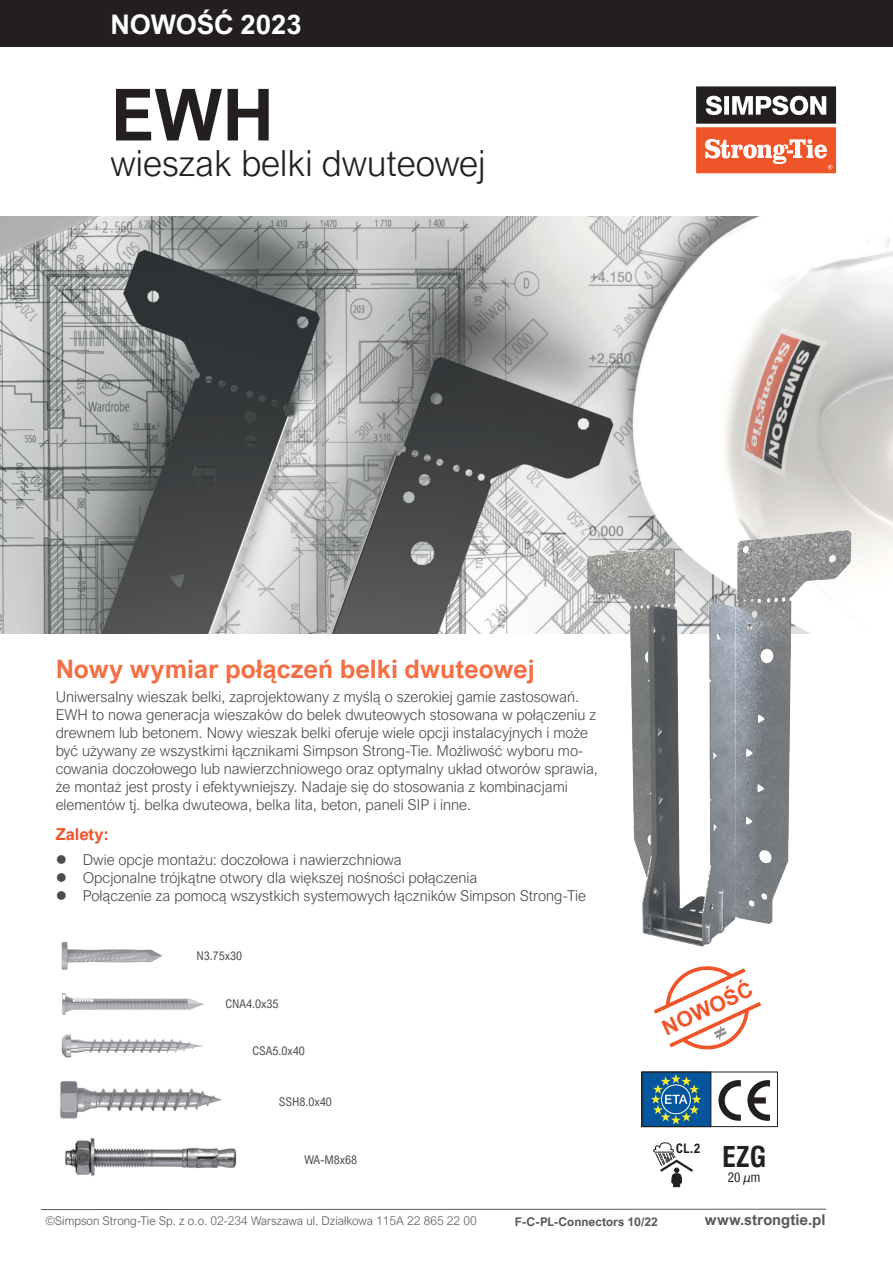
<style>
.page{position:relative;width:893px;height:1263px;background:#fff}
.page>*{position:absolute;margin:0;border:0;box-sizing:border-box;transform-origin:0 0}
.t1{font:700 72px "Arial Nova";color:#231f20}
.t2{font:300 36px "Arial Nova";color:#231f20}
.t3{font:700 28.05px "Swis 721 Cn EU";color:#231f20}
.t4{font:700 27px "Arial Nova";color:#fff}
.t5{font:700 25.5px "Arial Nova";color:#f36f44}
.t6{font:700 21.15px "Arial";color:#f05429}
.t7{font:700 16.5px "Arial Nova";color:#f05429}
.t8{font:300 15px/18px "Arial Nova";color:#4b4c4d}
.t9{font:700 15px "Arial Nova";color:#57585a}
.t10{font:700 13.2px "Arial Nova Cond";color:#231f20}
.t11{font:12.75px "Swis 721 Cn EU";color:#231f20}
.t12{font:300 12px "Arial Nova";color:#57585a}
.t13{font:12px "Arial Nova Cond";color:#4b4c4d}
.t14{font:700 12px "Arial Nova";color:#57585a}
</style>
<div class="page">
<div style="left:0;top:0;width:893px;height:47px;background:#231f20"></div>
<svg style="left:696px;top:86px;width:140px;height:87px"></svg>
<hr style="left:41px;top:1209px;width:785px;height:1px;background:#57585a">
<img style="left:0;top:217px;width:893px;height:417px">
<div style="left:642px;top:1072px;width:69px;height:54px;background:#05569d"></div>
<div style="left:642px;top:1072px;width:69px;height:55px;border:1px solid #231f20"></div>
<div style="left:641px;top:1071px;width:137px;height:56px;border:1px solid #231f20"></div>
<svg style="left:651px;top:1074px;width:50px;height:50px"></svg>
<div style="left:661px;top:1084px;width:30px;height:30px;border:1px solid #fff;border-radius:50%"></div>
<svg style="left:747px;top:1080px;width:23px;height:41px"></svg>
<svg style="left:718px;top:1080px;width:23px;height:41px"></svg>
<img style="left:577px;top:519px;width:282px;height:428px">
<svg style="left:653px;top:966px;width:109px;height:84px"></svg>
<img style="left:61px;top:942px;width:101px;height:28px">
<img style="left:62px;top:993px;width:142px;height:22px">
<img style="left:61px;top:1034px;width:142px;height:24px">
<img style="left:60px;top:1081px;width:161px;height:38px">
<img style="left:65px;top:1138px;width:172px;height:38px">
<svg style="left:653px;top:1142px;width:40px;height:46px"></svg>
<h3 class="t4" style="left:111px;top:9px;width:193px">NOWOŚĆ 2023</h3>
<h1 class="t1" style="left:111px;top:73px;width:165px">EWH</h1>
<h2 class="t2" style="left:111px;top:143px;width:377px">wieszak belki dwuteowej</h2>
<h3 class="t5" style="left:56px;top:654px;width:481px">Nowy wymiar połączeń belki dwuteowej</h3>
<p class="t8" style="left:56px;top:687px;width:544px">Uniwersalny wieszak belki, zaprojektowany z myślą o szerokiej gamie zastosowań.<br>EWH to nowa generacja wieszaków do belek dwuteowych stosowana w połączeniu z drewnem lub betonem. Nowy wieszak belki oferuje wiele opcji instalacyjnych i może być używany ze wszystkimi łącznikami Simpson Strong-Tie. Możliwość wyboru mo&shy;cowania doczołowego lub nawierzchniowego oraz optymalny układ otworów sprawia, że montaż jest prosty i efektywniejszy. Nadaje się do stosowania z kombinacjami elementów tj. belka dwuteowa, belka lita, beton, paneli SIP i inne.</p>
<p class="t7" style="left:56px;top:824px;width:54px">Zalety:</p>
<p class="t8" style="left:83px;top:851px;width:505px">Dwie opcje montażu: doczołowa i nawierzchniowa<br>Opcjonalne trójkątne otwory dla większej nośności połączenia<br>Połączenie za pomocą wszystkich systemowych łączników Simpson Strong-Tie</p>
<p class="t13" style="left:196px;top:948px;width:47px">N3.75x30</p>
<p class="t13" style="left:225px;top:997px;width:55px">CNA4.0x35</p>
<p class="t13" style="left:253px;top:1043px;width:54px">CSA5.0x40</p>
<p class="t13" style="left:279px;top:1094px;width:55px">SSH8.0x40</p>
<p class="t13" style="left:304px;top:1152px;width:54px">WA-M8x68</p>
<h3 class="t6" style="left:657px;top:1015px;width:99px;rotate:-25deg">NOWOŚĆ</h3>
<p class="t10" style="left:676px;top:1140px;width:26px">CL.2</p>
<h3 class="t3" style="left:722px;top:1140px;width:45px">EZG</h3>
<p class="t11" style="left:728px;top:1169px;width:34px">20 µm</p>
<p class="t12" style="left:45px;top:1214px;width:433px">©Simpson Strong-Tie Sp. z o.o. 02-234 Warszawa ul. Działkowa 115A 22 865 22 00</p>
<p class="t9" style="left:705px;top:1211px;width:122px">www.strongtie.pl</p>
<p class="t14" style="left:515px;top:1215px;width:145px">F-C-PL-Connectors 10/22</p>
</div>
